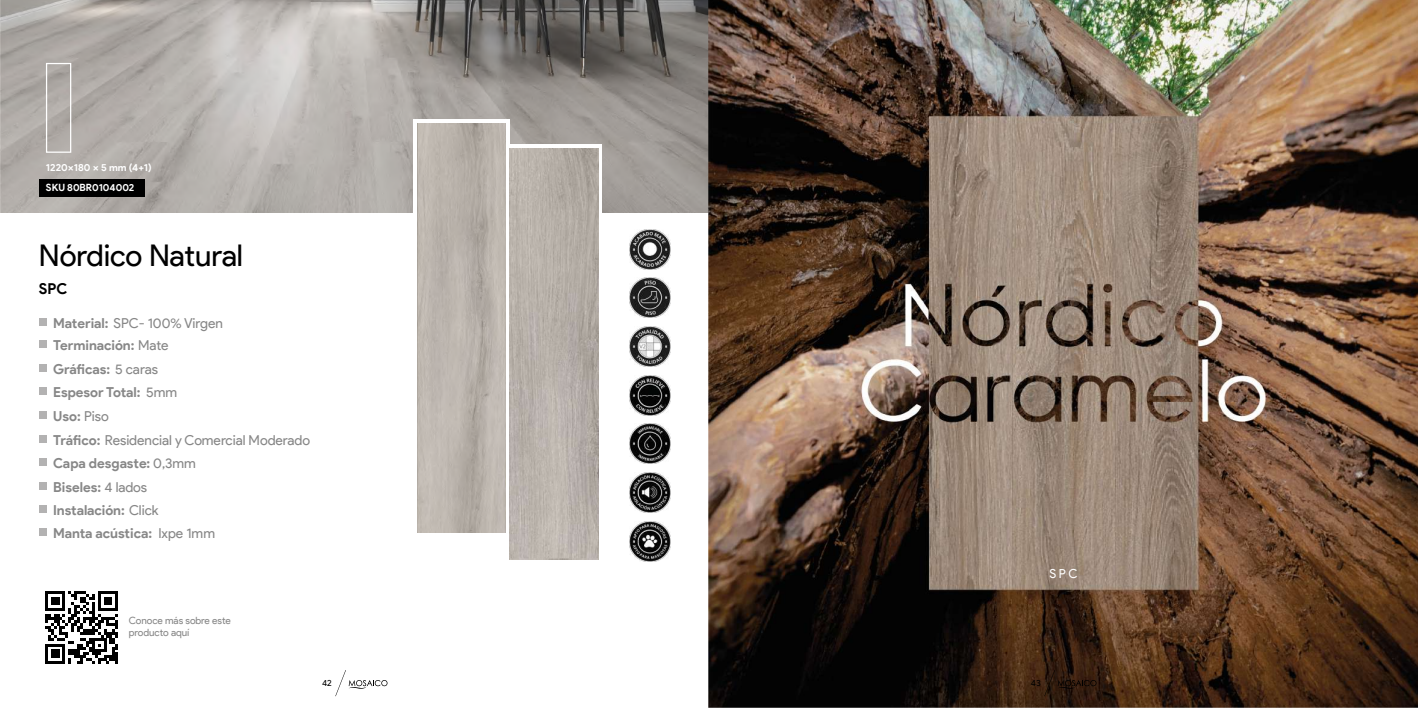
<style>
.page{position:relative;width:1418px;height:709px;background:#fff}
.page>*{position:absolute;margin:0;border:0;box-sizing:border-box;transform-origin:0 0}
.t1{font:30px "Product Sans";letter-spacing:-.005em;color:#000}
.t2{font:700 15px "Product Sans";color:#000}
.t3{font:700 13.75px/23.6px "Product Sans";letter-spacing:-.005em;color:#878787}
.t4{font:13.75px/23.6px "Product Sans";letter-spacing:-.005em;color:#878787}
.t5{font:12.5px "Product Sans";color:#fff}
.t6{font:700 10px "Product Sans";color:#fff}
.t7{font:10px/12px "Product Sans";letter-spacing:-.005em;color:#878787}
.t8{font:8.75px "Product Sans";color:#000}
.s1{font-weight:700}
.s2{font-weight:400}
</style>
<div class="page">
<img style="left:0;top:0;width:709px;height:213px">
<img style="left:709px;top:0;width:708px;height:708px">
<div style="left:413px;top:119px;width:97px;height:100px;background:#fff"></div>
<svg style="left:505px;top:144px;width:97px;height:95px"></svg>
<img style="left:510px;top:149px;width:88px;height:410px">
<img style="left:417px;top:124px;width:88px;height:409px">
<div style="left:46px;top:63px;width:25px;height:90px;border:1px solid #fff"></div>
<div style="left:39px;top:179px;width:106px;height:18px;background:#000"></div>
<img style="left:630px;top:229px;width:40px;height:40px">
<img style="left:630px;top:375px;width:40px;height:40px">
<img style="left:630px;top:278px;width:40px;height:40px">
<img style="left:630px;top:424px;width:40px;height:40px">
<img style="left:630px;top:326px;width:40px;height:40px">
<img style="left:630px;top:521px;width:40px;height:40px">
<img style="left:630px;top:472px;width:40px;height:40px">
<div style="left:39px;top:340px;width:8px;height:8px;background:#b3b2b2"></div>
<div style="left:39px;top:411px;width:8px;height:8px;background:#b3b2b2"></div>
<div style="left:39px;top:435px;width:8px;height:7px;background:#b3b2b2"></div>
<div style="left:39px;top:364px;width:8px;height:8px;background:#b3b2b2"></div>
<div style="left:39px;top:387px;width:8px;height:8px;background:#b3b2b2"></div>
<div style="left:39px;top:458px;width:8px;height:8px;background:#b3b2b2"></div>
<div style="left:39px;top:482px;width:8px;height:8px;background:#b3b2b2"></div>
<div style="left:39px;top:505px;width:8px;height:8px;background:#b3b2b2"></div>
<div style="left:39px;top:318px;width:8px;height:8px;background:#b3b2b2"></div>
<div style="left:39px;top:528px;width:8px;height:8px;background:#b3b2b2"></div>
<svg style="left:45px;top:591px;width:73px;height:73px"></svg>
<svg style="left:335px;top:670px;width:52px;height:26px"></svg>
<svg style="left:1044px;top:670px;width:52px;height:26px"></svg>
<p class="t6" style="left:46px;top:162px;width:107px">1220x180 x 5 mm (4+1)</p>
<p class="t6" style="left:46px;top:182px;width:90px">SKU 80BR0104002</p>
<h1 class="t1" style="left:39px;top:239px;width:206px">Nórdico Natural</h1>
<p class="t2" style="left:39px;top:280px;width:30px">SPC</p>
<p class="t4" style="left:53px;top:311px;width:171px"><span class="s1">Material:</span> SPC- 100% Virgen</p>
<p class="t3" style="left:53px;top:334px;width:117px">Terminación: <span class="s2">Mate</span></p>
<p class="t3" style="left:53px;top:357px;width:126px">Gráficas: <span class="s2">5 caras<br></span>Espesor Total: <span class="s2">5mm</span></p>
<p class="t4" style="left:53px;top:405px;width:258px"><span class="s1">Uso:</span> Piso<br><span class="s1">Tráfico:</span> Residencial y Comercial Moderado</p>
<p class="t3" style="left:53px;top:452px;width:144px">Capa desgaste: <span class="s2">0,3mm<br></span>Biseles: <span class="s2">4 lados<br></span>Instalación: <span class="s2">Click</span></p>
<p class="t3" style="left:53px;top:521px;width:163px">Manta acústica: <span class="s2">Ixpe 1mm</span></p>
<p class="t7" style="left:129px;top:614px;width:104px">Conoce más sobre este producto aquí</p>
<p class="t5" style="left:1049px;top:567px;width:29px">SPC</p>
<p class="t8" style="left:322px;top:677px;width:11px">42</p>
<p class="t8" style="left:1030px;top:677px;width:11px">43</p>
</div>
